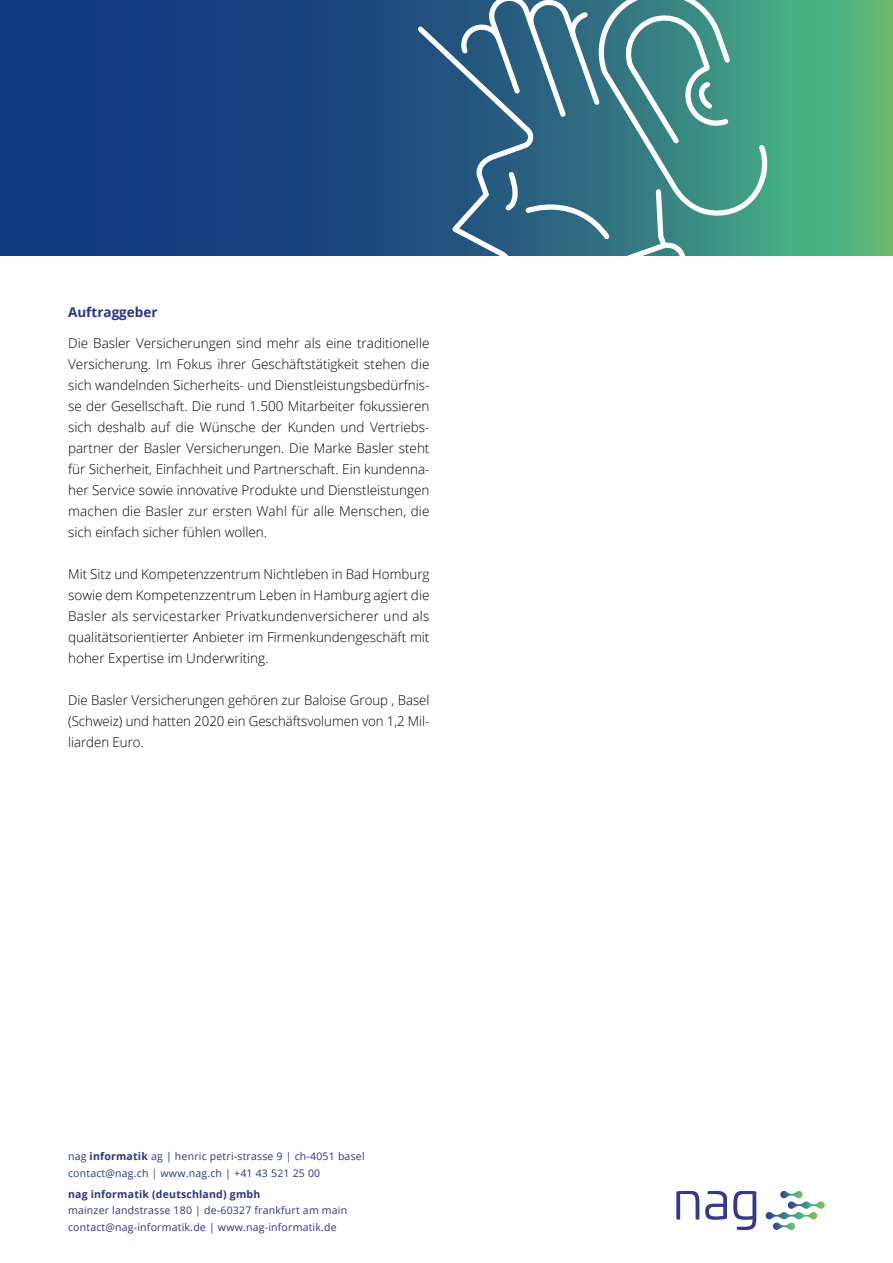
<style>
.page{position:relative;width:893px;height:1263px;background:#fff}
.page>*{position:absolute;margin:0;border:0;box-sizing:border-box;transform-origin:0 0}
.Lauftext{font:300 13.5px/21px "Open Sans";color:#000;text-align:justify}
.Titel_klein{font:700 13.5px "Open Sans";color:#293682}
.t1{font:10.5px/16.5px "Open Sans";letter-spacing:.02em;color:#293682}
.t2{font:700 10.5px "Open Sans";letter-spacing:.02em;color:#293682}
.s1{font-weight:700}
</style>
<div class="page">
<svg style="left:766px;top:1191px;width:59px;height:39px"></svg>
<svg style="left:676px;top:1191px;width:23px;height:28px"></svg>
<svg style="left:705px;top:1191px;width:22px;height:29px"></svg>
<svg style="left:733px;top:1191px;width:23px;height:39px"></svg>
<svg style="left:0;top:0;width:893px;height:255px;background:#23597d"></svg>
<svg style="left:413px;top:0;width:357px;height:255px;background:#45808d"></svg>
<p class="Titel_klein" style="left:68px;top:302px;width:91px">Auftraggeber</p>
<p class="Lauftext" style="left:68px;top:332px;width:363px">Die Basler Versicherungen sind mehr als eine traditionelle Versicherung. Im Fokus ihrer Geschäftstätigkeit stehen die sich wandelnden Sicherheits- und Dienstleistungsbedürfnis&shy;se der Gesellschaft. Die rund 1.500 Mitarbeiter fokussieren sich deshalb auf die Wünsche der Kunden und Vertriebs&shy;partner der Basler Versicherungen. Die Marke Basler steht für Sicherheit, Einfachheit und Partnerschaft. Ein kundenna&shy;her Service sowie innovative Produkte und Dienstleistungen machen die Basler zur ersten Wahl für alle Menschen, die sich einfach sicher fühlen wollen.</p>
<p class="Lauftext" style="left:68px;top:563px;width:363px">Mit Sitz und Kompetenzzentrum Nichtleben in Bad Homburg sowie dem Kompetenzzentrum Leben in Hamburg agiert die Basler als servicestarker Privatkundenversicherer und als qualitätsorientierter Anbieter im Firmenkundengeschäft mit hoher Expertise im Underwriting.</p>
<p class="Lauftext" style="left:68px;top:689px;width:363px">Die Basler Versicherungen gehören zur Baloise Group , Basel (Schweiz) und hatten 2020 ein Geschäftsvolumen von 1,2 Mil&shy;liarden Euro.</p>
<p class="t1" style="left:68px;top:1148px;width:298px">nag <span class="s1">informatik</span> ag | henric petri-strasse 9 | ch-4051 basel contact@nag.ch | www.nag.ch | +41 43 521 25 00</p>
<p class="t2" style="left:68px;top:1186px;width:194px">nag informatik (deutschland) gmbh</p>
<p class="t1" style="left:68px;top:1202px;width:281px">mainzer landstrasse 180 | de-60327 frankfurt am main contact@nag-informatik.de | www.nag-informatik.de</p>
</div>
